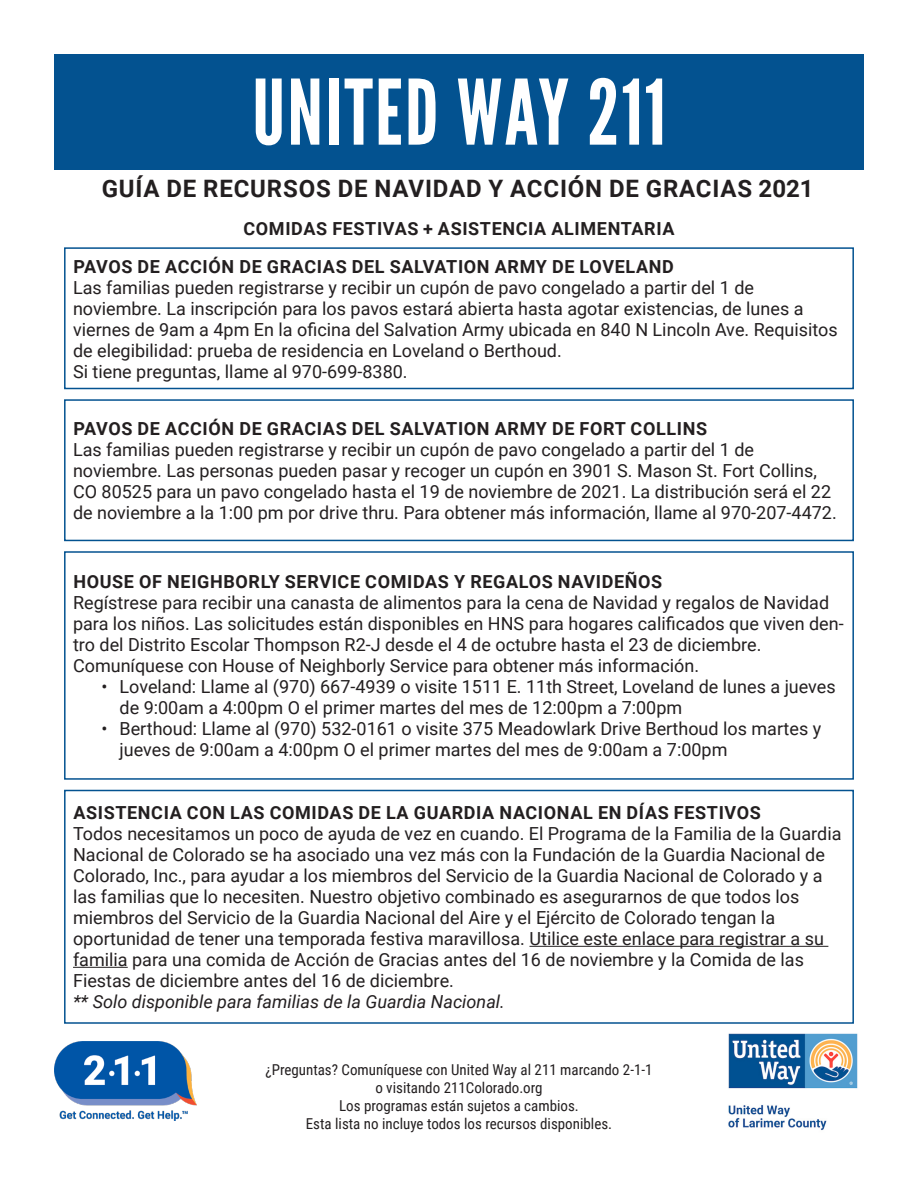
<style>
.page{position:relative;width:918px;height:1188px;background:#fff}
.page>*{position:absolute;margin:0;border:0;box-sizing:border-box;transform-origin:0 0}
.t1{font:90px "League Gothic";letter-spacing:.025em;color:#fff}
.t2{font:700 24px "Roboto";letter-spacing:.035em;color:#231f20}
.t3{font:18px/21px "Roboto";color:#231f20}
.t4{font:700 18px "Roboto";letter-spacing:.035em;color:#231f20}
.t5{font:italic 18px "Roboto";color:#231f20}
.t6{font:15px "Roboto Condensed";color:#231f20}
</style>
<div class="page">
<div style="left:54px;top:54px;width:810px;height:115px;background:#035290"></div>
<div style="left:64px;top:247px;width:790px;height:142px;border:2px solid #035290"></div>
<div style="left:64px;top:399px;width:790px;height:142px;border:2px solid #035290"></div>
<hr style="left:529px;top:946px;width:299px;height:1px;background:#231f20">
<hr style="left:73px;top:967px;width:55px;height:1px;background:#231f20">
<div style="left:64px;top:790px;width:790px;height:234px;border:2px solid #035290"></div>
<div style="left:64px;top:551px;width:790px;height:229px;border:2px solid #035290"></div>
<img style="left:54px;top:1042px;width:142px;height:78px">
<img style="left:728px;top:1033px;width:130px;height:97px">
<p class="t1" style="left:252px;top:59px;width:415px">UNITED WAY 211</p>
<p class="t2" style="left:102px;top:171px;width:714px">GUÍA DE RECURSOS DE NAVIDAD Y ACCIÓN DE GRACIAS 2021</p>
<p class="t4" style="left:244px;top:216px;width:432px">COMIDAS FESTIVAS + ASISTENCIA ALIMENTARIA</p>
<p class="t4" style="left:73px;top:254px;width:602px">PAVOS DE ACCIÓN DE GRACIAS DEL SALVATION ARMY DE LOVELAND</p>
<p class="t3" style="left:73px;top:276px;width:683px">Las familias pueden registrarse y recibir un cupón de pavo congelado a partir del 1 de</p>
<p class="t3" style="left:73px;top:297px;width:766px">noviembre. La inscripción para los pavos estará abierta hasta agotar existencias, de lunes a viernes de 9am a 4pm En la oficina del Salvation Army ubicada en 840 N Lincoln Ave. Requisitos de elegibilidad: prueba de residencia en Loveland o Berthoud.</p>
<p class="t3" style="left:73px;top:360px;width:336px">Si tiene preguntas, llame al 970-699-8380.</p>
<p class="t4" style="left:73px;top:416px;width:635px">PAVOS DE ACCIÓN DE GRACIAS DEL SALVATION ARMY DE FORT COLLINS</p>
<p class="t3" style="left:73px;top:438px;width:683px">Las familias pueden registrarse y recibir un cupón de pavo congelado a partir del 1 de</p>
<p class="t3" style="left:73px;top:459px;width:765px">noviembre. Las personas pueden pasar y recoger un cupón en 3901 S. Mason St. Fort Collins,<br>CO 80525 para un pavo congelado hasta el 19 de noviembre de 2021. La distribución será el 22 de noviembre a la 1:00 pm por drive thru. Para obtener más información, llame al 970-207-4472.</p>
<p class="t4" style="left:73px;top:569px;width:590px">HOUSE OF NEIGHBORLY SERVICE COMIDAS Y REGALOS NAVIDEÑOS</p>
<p class="t3" style="left:73px;top:592px;width:772px">Regístrese para recibir una canasta de alimentos para la cena de Navidad y regalos de Navidad para los niños. Las solicitudes están disponibles en HNS para hogares calificados que viven den&shy;tro del Distrito Escolar Thompson R2-J desde el 4 de octubre hasta el 23 de diciembre.</p>
<p class="t3" style="left:73px;top:655px;width:628px">Comuníquese con House of Neighborly Service para obtener más información.</p>
<p class="t3" style="left:120px;top:676px;width:718px;text-indent:-18px">• Loveland: Llame al (970) 667-4939 o visite 1511 E. 11th Street, Loveland de lunes a jueves de 9:00am a 4:00pm O el primer martes del mes de 12:00pm a 7:00pm</p>
<p class="t3" style="left:120px;top:718px;width:703px;text-indent:-18px">• Berthoud: Llame al (970) 532-0161 o visite 375 Meadowlark Drive Berthoud los martes y jueves de 9:00am a 4:00pm O el primer martes del mes de 9:00am a 7:00pm</p>
<p class="t4" style="left:73px;top:800px;width:689px">ASISTENCIA CON LAS COMIDAS DE LA GUARDIA NACIONAL EN DÍAS FESTIVOS</p>
<p class="t3" style="left:73px;top:822px;width:770px">Todos necesitamos un poco de ayuda de vez en cuando. El Programa de la Familia de la Guardia Nacional de Colorado se ha asociado una vez más con la Fundación de la Guardia Nacional de Colorado, Inc., para ayudar a los miembros del Servicio de la Guardia Nacional de Colorado y a las familias que lo necesiten. Nuestro objetivo combinado es asegurarnos de que todos los</p>
<p class="t3" style="left:73px;top:906px;width:704px">miembros del Servicio de la Guardia Nacional del Aire y el Ejército de Colorado tengan la</p>
<p class="t3" style="left:73px;top:927px;width:752px">oportunidad de tener una temporada festiva maravillosa. Utilice este enlace para registrar a su</p>
<p class="t3" style="left:73px;top:948px;width:732px">familia para una comida de Acción de Gracias antes del 16 de noviembre y la Comida de las</p>
<p class="t3" style="left:73px;top:969px;width:382px">Fiestas de diciembre antes del 16 de diciembre.</p>
<p class="t5" style="left:73px;top:989px;width:433px">** Solo disponible para familias de la Guardia Nacional.</p>
<p class="t6" style="left:265px;top:1059px;width:389px">¿Preguntas? Comuníquese con United Way al 211 marcando 2-1-1</p>
<p class="t6" style="left:375px;top:1077px;width:169px">o visitando 211Colorado.org</p>
<p class="t6" style="left:339px;top:1095px;width:241px">Los programas están sujetos a cambios.</p>
<p class="t6" style="left:306px;top:1113px;width:308px">Esta lista no incluye todos los recursos disponibles.</p>
</div>
